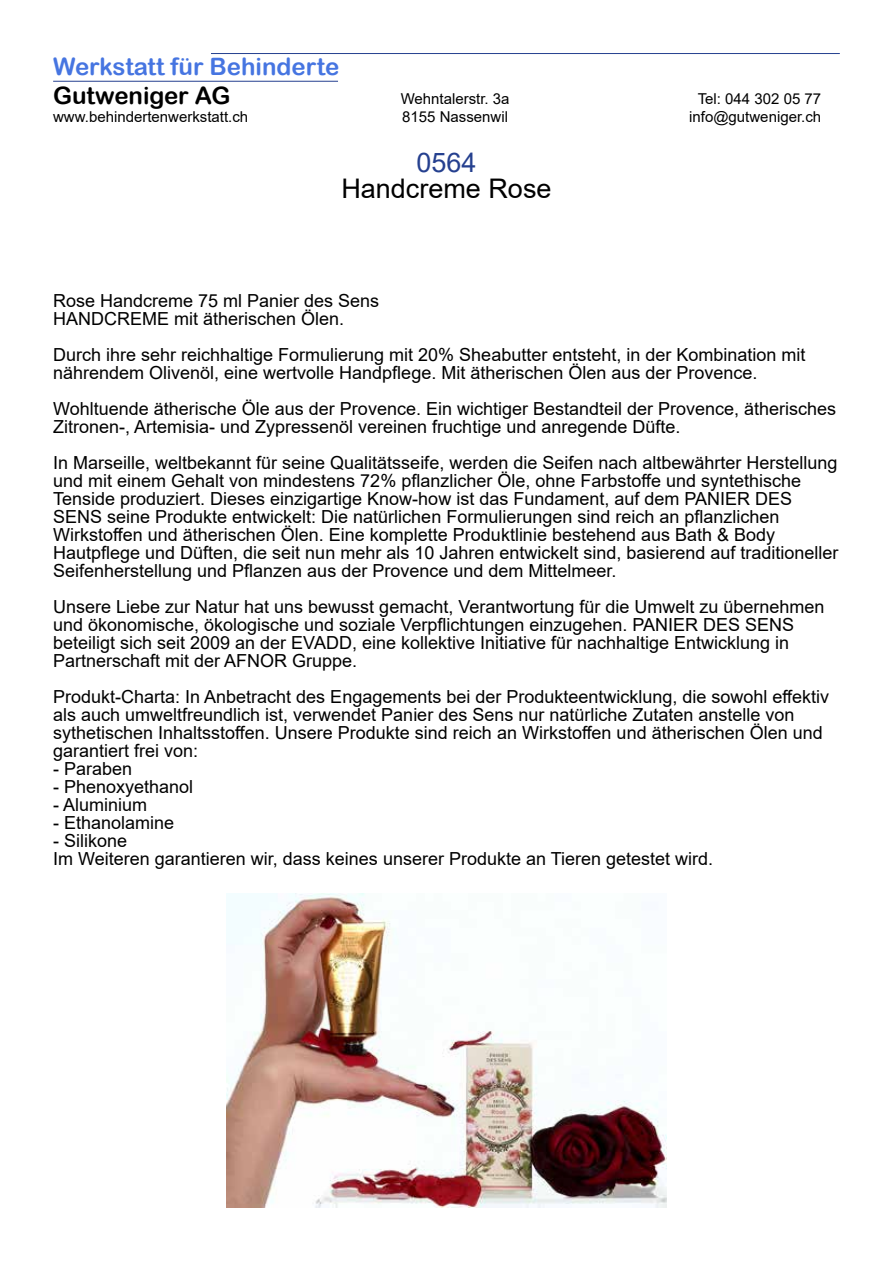
<style>
.page{position:relative;width:893px;height:1263px;background:#fff}
.page>*{position:absolute;margin:0;border:0;box-sizing:border-box;transform-origin:0 0}
.t1{font:27px "Arial";color:#000}
.t2{font:27px "Arial";color:#25408f}
.t3{font:24px "Arial Rounded MT Bold";color:#4675e1}
.t4{font:24px "Arial Rounded MT Bold";color:#000}
.t5{font:18px/18px "Arial";color:#000}
.t6{font:15px "Arial";color:#000}
</style>
<div class="page">
<hr style="left:211px;top:53px;width:629px;height:1px;background:#25408f">
<hr style="left:53px;top:81px;width:285px;height:1px;background:#25408f">
<img style="left:226px;top:893px;width:440px;height:314px">
<h2 class="t3" style="left:53px;top:52px;width:288px">Werkstatt für Behinderte</h2>
<h2 class="t4" style="left:53px;top:81px;width:179px">Gutweniger AG</h2>
<p class="t6" style="left:401px;top:88px;width:110px">Wehntalerstr. 3a</p>
<p class="t6" style="left:698px;top:88px;width:125px">Tel: 044 302 05 77</p>
<p class="t6" style="left:53px;top:106px;width:197px">www.behindertenwerkstatt.ch</p>
<p class="t6" style="left:402px;top:106px;width:107px">8155 Nassenwil</p>
<p class="t6" style="left:689px;top:106px;width:133px">info@gutweniger.ch</p>
<h1 class="t2" style="left:416px;top:144px;width:62px">0564</h1>
<h1 class="t1" style="left:341px;top:170px;width:212px">Handcreme Rose</h1>
<p class="t5" style="left:53px;top:291px;width:328px">Rose Handcreme 75 ml Panier des Sens<br>HANDCREME mit ätherischen Ölen.</p>
<p class="t5" style="left:53px;top:345px;width:754px">Durch ihre sehr reichhaltige Formulierung mit 20% Sheabutter entsteht, in der Kombination mit nährendem Olivenöl, eine wertvolle Handpflege. Mit ätherischen Ölen aus der Provence.</p>
<p class="t5" style="left:53px;top:399px;width:785px">Wohltuende ätherische Öle aus der Provence. Ein wichtiger Bestandteil der Provence, ätherisches<br>Zitronen-, Artemisia- und Zypressenöl vereinen fruchtige und anregende Düfte.</p>
<p class="t5" style="left:53px;top:453px;width:787px">In Marseille, weltbekannt für seine Qualitätsseife, werden die Seifen nach altbewährter Herstellung und mit einem Gehalt von mindestens 72% pflanzlicher Öle, ohne Farbstoffe und syntethische Tenside produziert. Dieses einzigartige Know-how ist das Fundament, auf dem PANIER DES SENS seine Produkte entwickelt: Die natürlichen Formulierungen sind reich an pflanzlichen Wirkstoffen und ätherischen Ölen. Eine komplette Produktlinie bestehend aus Bath &amp; Body Hautpflege und Düften, die seit nun mehr als 10 Jahren entwickelt sind, basierend auf traditioneller Seifenherstellung und Pflanzen aus der Provence und dem Mittelmeer.</p>
<p class="t5" style="left:53px;top:597px;width:773px">Unsere Liebe zur Natur hat uns bewusst gemacht, Verantwortung für die Umwelt zu übernehmen und ökonomische, ökologische und soziale Verpflichtungen einzugehen. PANIER DES SENS beteiligt sich seit 2009 an der EVADD, eine kollektive Initiative für nachhaltige Entwicklung in Partnerschaft mit der AFNOR Gruppe.</p>
<p class="t5" style="left:53px;top:687px;width:777px">Produkt-Charta: In Anbetracht des Engagements bei der Produkteentwicklung, die sowohl effektiv als auch umweltfreundlich ist, verwendet Panier des Sens nur natürliche Zutaten anstelle von sythetischen Inhaltsstoffen. Unsere Produkte sind reich an Wirkstoffen und ätherischen Ölen und garantiert frei von:</p>
<p class="t5" style="left:53px;top:759px;width:81px">- Paraben</p>
<p class="t5" style="left:53px;top:777px;width:142px">- Phenoxyethanol</p>
<p class="t5" style="left:53px;top:795px;width:96px">- Aluminium</p>
<p class="t5" style="left:53px;top:813px;width:123px">- Ethanolamine</p>
<p class="t5" style="left:53px;top:831px;width:661px">- Silikone<br>Im Weiteren garantieren wir, dass keines unserer Produkte an Tieren getestet wird.</p>
</div>
